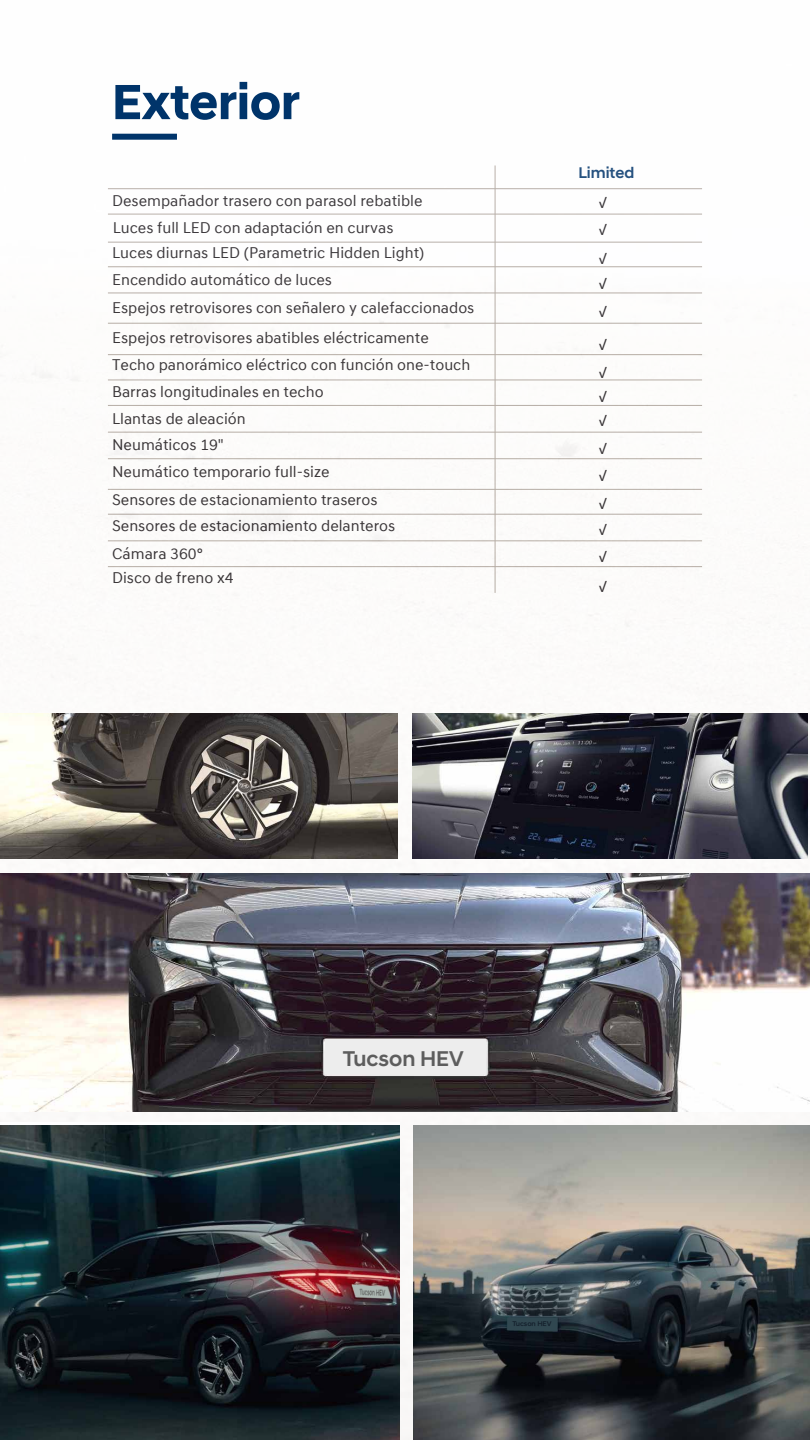
<style>
.page{position:relative;width:810px;height:1440px;background:#fff}
.page>*{position:absolute;margin:0;border:0;box-sizing:border-box;transform-origin:0 0}
.t1{font:700 50.25px "Hyundai Sans Head Office";color:#00346a}
.t2{font:500 21.75px "Hyundai Sans Head";color:#5d5d5d}
.t3{font:15.75px/26.7px "Hyundai Sans Text Office";color:#1b171b}
.t4{font:500 15.75px "Hyundai Sans Head Office";color:#00346a}
.t5{font:500 7.05px "Hyundai Sans Head";color:#15212d}
</style>
<div class="page">
<img style="left:0;top:133px;width:810px;height:1307px">
<div style="left:112px;top:134px;width:65px;height:6px;background:#00346a"></div>
<img style="left:0;top:1126px;width:399px;height:314px">
<img style="left:413px;top:1125px;width:397px;height:315px">
<img style="left:0;top:874px;width:810px;height:238px">
<img style="left:412px;top:713px;width:396px;height:145px">
<img style="left:1px;top:713px;width:396px;height:145px">
<div style="left:326px;top:1040px;width:160px;height:34px;background:#ededed"></div>
<svg style="left:507px;top:1317px;width:50px;height:14px"></svg>
<img style="left:327px;top:1257px;width:90px;height:72px">
<h1 class="t1" style="left:112px;top:72px;width:189px">Exterior</h1>
<p class="t3" style="left:112px;top:187px;width:312px">Desempañador trasero con parasol rebatible</p>
<p class="t3" style="left:113px;top:214px;width:282px">Luces full LED con adaptación en curvas</p>
<p class="t3" style="left:112px;top:239px;width:314px">Luces diurnas LED (Parametric Hidden Light)</p>
<p class="t3" style="left:112px;top:266px;width:221px">Encendido automático de luces</p>
<p class="t3" style="left:112px;top:292px;width:364px;line-height:30.8px">Espejos retrovisores con señalero y calefaccionados<br>Espejos retrovisores abatibles eléctricamente</p>
<p class="t3" style="left:112px;top:351px;width:360px">Techo panorámico eléctrico con función one-touch<br>Barras longitudinales en techo<br>Llantas de aleación<br>Neumáticos 19"<br>Neumático temporario full-size</p>
<p class="t3" style="left:112px;top:487px;width:285px;line-height:26.2px">Sensores de estacionamiento traseros<br>Sensores de estacionamiento delanteros</p>
<p class="t3" style="left:112px;top:542px;width:123px;line-height:24px">Cámara 360°<br>Disco de freno x4</p>
<p class="t4" style="left:578px;top:163px;width:57px">Limited</p>
<p class="t3" style="left:599px;top:190px;width:10px">√</p>
<p class="t3" style="left:599px;top:217px;width:10px">√</p>
<p class="t3" style="left:599px;top:246px;width:10px">√</p>
<p class="t3" style="left:599px;top:270px;width:10px">√</p>
<p class="t3" style="left:599px;top:298px;width:10px">√</p>
<p class="t3" style="left:599px;top:330px;width:10px;line-height:27.9px">√ √</p>
<p class="t3" style="left:599px;top:385px;width:10px;line-height:23.9px">√ √</p>
<p class="t3" style="left:599px;top:435px;width:10px;line-height:27.5px;text-align:justify">√ √ √</p>
<p class="t3" style="left:599px;top:516px;width:10px">√ √</p>
<p class="t3" style="left:599px;top:573px;width:10px">√</p>
<h2 class="t2" style="left:343px;top:1045px;width:123px">Tucson HEV</h2>
<p class="t5" style="left:513px;top:1319px;width:41px;rotate:1deg">Tucson HEV</p>
</div>
